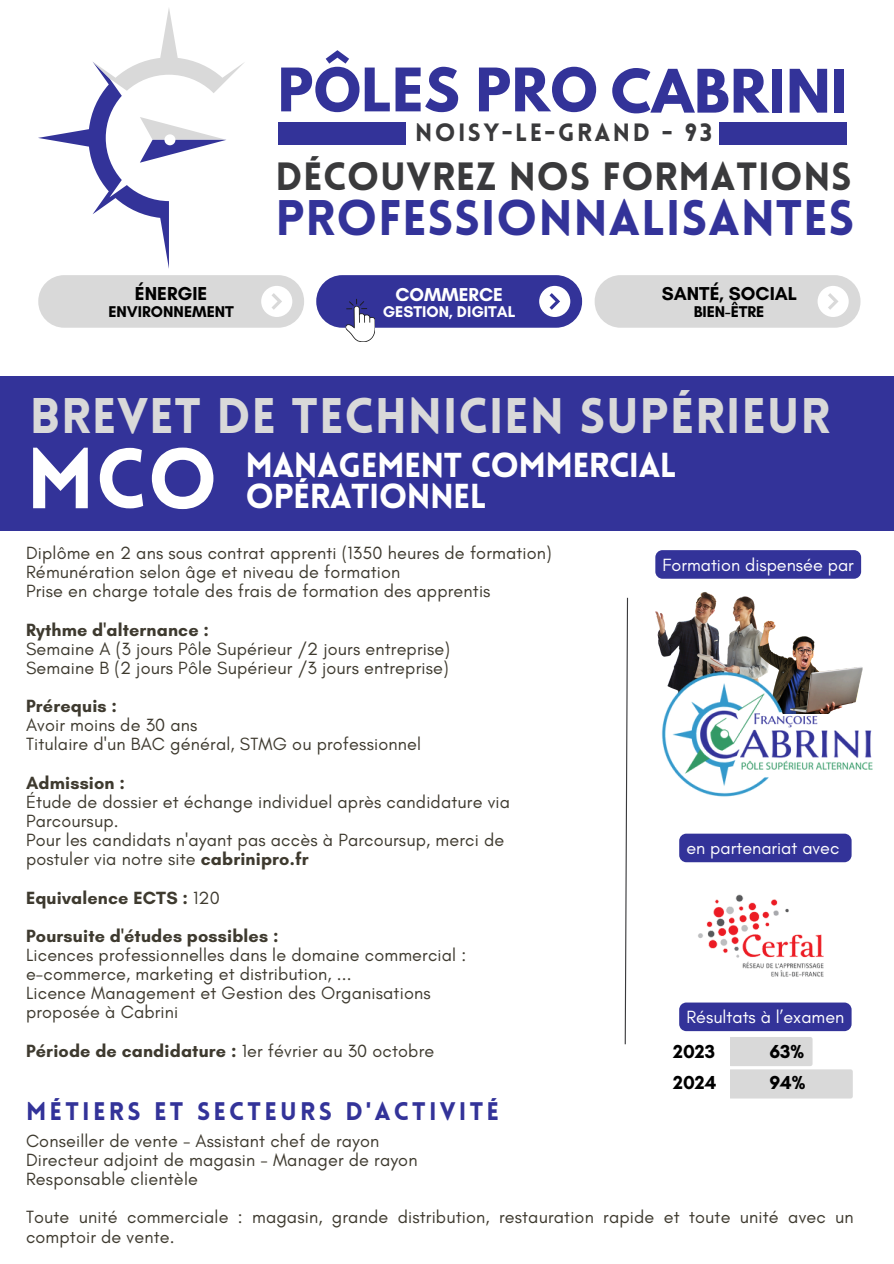
<style>
.page{position:relative;width:894px;height:1264px;background:#fff}
.page>*{position:absolute;margin:0;border:0;box-sizing:border-box;transform-origin:0 0}
.t1{font:900 83.4px "Lovelo";color:#fff}
.t2{font:700 53.1px "League Spartan";letter-spacing:.015em;color:#339}
.t3{font:900 48.9px "Lovelo";letter-spacing:.015em;color:#d9d9d9}
.t4{font:900 48.9px "Lovelo";letter-spacing:.015em;color:#339}
.t5{font:900 38.55px "Lovelo";letter-spacing:.015em;color:#3a3a3c}
.t6{font:900 33.9px "Lovelo";letter-spacing:-.02em;color:#fff}
.t7{font:900 24.9px "Lovelo";letter-spacing:.13em;color:#339}
.t8{font:900 24.45px "Lovelo";letter-spacing:.1em;color:#3a3a3c}
.t9{font:700 19.2px "Glacial Indifference";color:#000}
.t10{font:700 19.05px "Glacial Indifference";color:#000}
.t11{font:700 19.05px "Glacial Indifference";color:#fff}
.t12{font:18px/19.2px "Glacial Indifference";letter-spacing:.01em;color:#3e3a2f}
.t13{font:700 18px "Glacial Indifference";letter-spacing:.01em;color:#3e3a2f}
.t14{font:18px "Glacial Indifference";color:#fff}
.t15{font:700 15.9px "Glacial Indifference";color:#000}
.t16{font:700 15.9px "Glacial Indifference";color:#fff}
.s1{font-weight:700}
.s2{font-weight:400}
</style>
<div class="page">
<div style="left:0;top:376px;width:893px;height:155px;background:#339"></div>
<svg style="left:38px;top:8px;width:206px;height:261px"></svg>
<div style="left:38px;top:275px;width:266px;height:53px;background:#d9d9d9;border-radius:26px"></div>
<div style="left:261px;top:286px;width:31px;height:31px;background:#fff;border-radius:50%"></div>
<svg style="left:272px;top:293px;width:10px;height:17px"></svg>
<div style="left:316px;top:275px;width:266px;height:53px;background:#339;border-radius:26px"></div>
<div style="left:539px;top:286px;width:31px;height:31px;background:#fff;border-radius:50%"></div>
<svg style="left:549px;top:293px;width:11px;height:17px"></svg>
<div style="left:594px;top:275px;width:266px;height:53px;background:#d9d9d9;border-radius:26px"></div>
<div style="left:817px;top:286px;width:31px;height:31px;background:#fff;border-radius:50%"></div>
<svg style="left:828px;top:293px;width:10px;height:17px"></svg>
<svg style="left:343px;top:298px;width:32px;height:44px"></svg>
<div style="left:278px;top:122px;width:128px;height:22px;background:#339"></div>
<div style="left:719px;top:122px;width:127px;height:22px;background:#339"></div>
<img style="left:655px;top:592px;width:101px;height:54px">
<img style="left:756px;top:620px;width:59px;height:26px">
<img style="left:659px;top:646px;width:214px;height:151px">
<div style="left:679px;top:833px;width:172px;height:29px;background:#339;border-radius:7px"></div>
<svg style="left:624px;top:597px;width:4px;height:448px"></svg>
<img style="left:684px;top:861px;width:147px;height:116px">
<svg style="left:679px;top:1002px;width:173px;height:96px"></svg>
<div style="left:655px;top:550px;width:205px;height:28px;background:#339;border-radius:7px"></div>
<h6 class="t2" style="left:278px;top:64px;width:571px">PÔLES PRO CABRINI</h6>
<p class="t8" style="left:415px;top:123px;width:298px">NOISY-LE-GRAND - 93</p>
<h5 class="t10" style="left:135px;top:282px;width:74px">ÉNERGIE</h5>
<h2 class="t15" style="left:108px;top:301px;width:127px">ENVIRONNEMENT</h2>
<p class="t5" style="left:275px;top:161px;width:577px">DÉCOUVREZ NOS FORMATIONS</p>
<p class="t4" style="left:275px;top:198px;width:580px">PROFESSIONNALISANTES</p>
<h2 class="t11" style="left:395px;top:283px;width:109px">COMMERCE</h2>
<h3 class="t16" style="left:383px;top:302px;width:134px">GESTION, DIGITAL</h3>
<h6 class="t10" style="left:661px;top:282px;width:137px">SANTÉ, SOCIAL</h6>
<p class="t15" style="left:693px;top:302px;width:72px">BIEN-ÊTRE</p>
<p class="t3" style="left:30px;top:396px;width:801px">BREVET DE TECHNICIEN SUPÉRIEUR</p>
<h2 class="t1" style="left:26px;top:445px;width:193px">MCO</h2>
<p class="t6" style="left:245px;top:451px;width:432px">MANAGEMENT COMMERCIAL</p>
<p class="t6" style="left:245px;top:483px;width:242px">OPÉRATIONNEL</p>
<p class="t12" style="left:26px;top:543px;width:527px">Diplôme en 2 ans sous contrat apprenti (1350 heures de formation)</p>
<p class="t12" style="left:26px;top:562px;width:376px">Rémunération selon âge et niveau de formation</p>
<p class="t12" style="left:26px;top:581px;width:466px">Prise en charge totale des frais de formation des apprentis</p>
<p class="t13" style="left:26px;top:618px;width:184px">Rythme d'alternance :</p>
<p class="t12" style="left:26px;top:639px;width:425px">Semaine A (3 jours Pôle Supérieur /2 jours entreprise)</p>
<p class="t12" style="left:26px;top:658px;width:424px">Semaine B (2 jours Pôle Supérieur /3 jours entreprise)</p>
<p class="t13" style="left:26px;top:695px;width:92px">Prérequis :</p>
<p class="t12" style="left:26px;top:715px;width:173px">Avoir moins de 30 ans</p>
<p class="t12" style="left:26px;top:734px;width:396px">Titulaire d'un BAC général, STMG ou professionnel</p>
<p class="t13" style="left:26px;top:771px;width:100px">Admission :</p>
<p class="t12" style="left:26px;top:792px;width:485px">Étude de dossier et échange individuel après candidature via<br>Parcoursup.</p>
<p class="t12" style="left:26px;top:830px;width:479px">Pour les candidats n'ayant pas accès à Parcoursup, merci de postuler via notre site <span class="s1">cabrinipro.fr</span></p>
<p class="t13" style="left:26px;top:886px;width:195px">Equivalence ECTS : <span class="s2">120</span></p>
<p class="t13" style="left:26px;top:924px;width:254px">Poursuite d'études possibles :</p>
<p class="t12" style="left:26px;top:945px;width:441px">Licences professionnelles dans le domaine commercial :</p>
<p class="t12" style="left:26px;top:964px;width:327px">e-commerce, marketing et distribution, ...</p>
<p class="t12" style="left:26px;top:983px;width:406px">Licence Management et Gestion des Organisations</p>
<p class="t12" style="left:26px;top:1002px;width:154px">proposée à Cabrini</p>
<p class="t13" style="left:26px;top:1039px;width:409px">Période de candidature : <span class="s2">1er février au 30 octobre</span></p>
<h4 class="t7" style="left:26px;top:1100px;width:474px">MÉTIERS ET SECTEURS D'ACTIVITÉ</h4>
<p class="t14" style="left:662px;top:553px;width:193px">Formation dispensée par</p>
<p class="t14" style="left:686px;top:837px;width:154px">en partenariat avec</p>
<p class="t14" style="left:686px;top:1005px;width:159px">Résultats à l’examen</p>
<p class="t9" style="left:673px;top:1039px;width:43px">2023</p>
<p class="t9" style="left:769px;top:1039px;width:36px">63%</p>
<p class="t9" style="left:673px;top:1070px;width:45px">2024</p>
<p class="t9" style="left:769px;top:1070px;width:38px">94%</p>
<h6 class="t12" style="left:26px;top:1130px;width:354px">Conseiller de vente - Assistant chef de rayon</h6>
<p class="t12" style="left:26px;top:1150px;width:393px">Directeur adjoint de magasin - Manager de rayon</p>
<p class="t12" style="left:26px;top:1169px;width:173px">Responsable clientèle</p>
<h2 class="t12" style="left:26px;top:1207px;width:829px">Toute unité commerciale : magasin, grande distribution, restauration rapide et toute unité avec un comptoir de vente.</h2>
</div>
